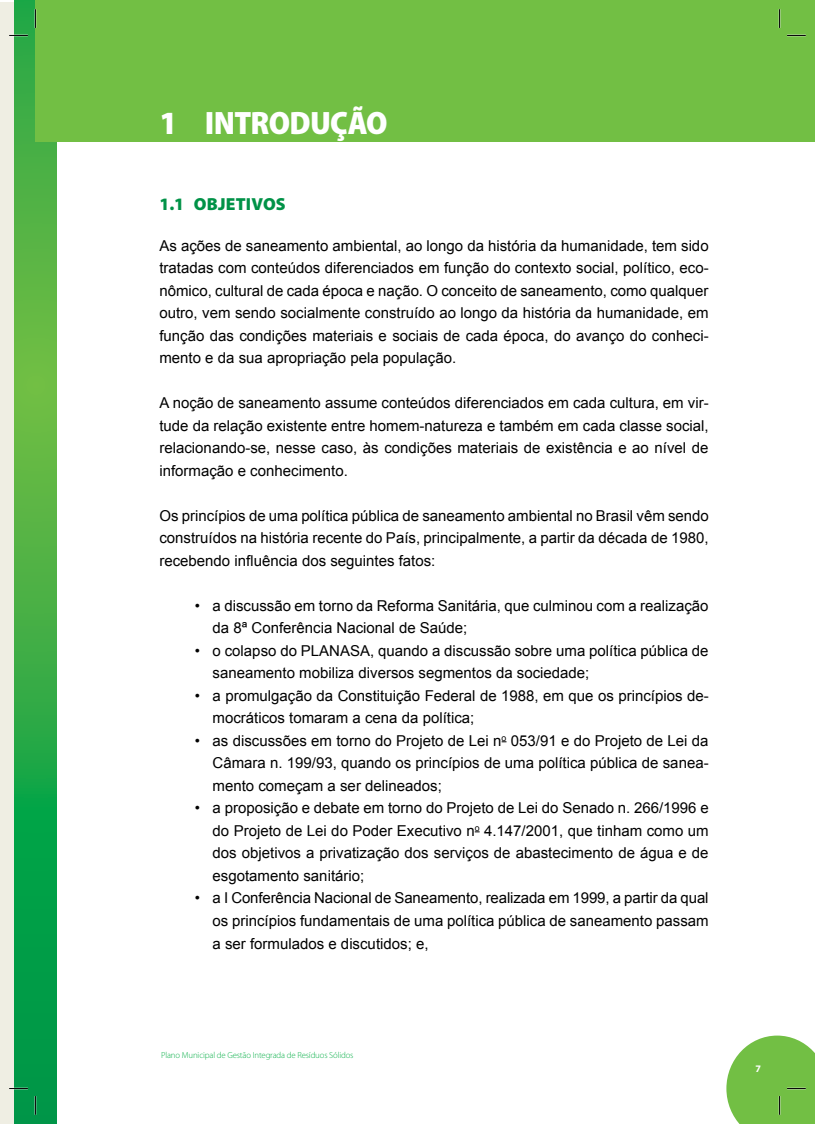
<style>
.page{position:relative;width:815px;height:1124px;background:#fff}
.page>*{position:absolute;margin:0;border:0;box-sizing:border-box;transform-origin:0 0}
.t1{font:900 semi-condensed 32.5px "Myriad Pro";letter-spacing:-.02em;color:#fff}
.t2{font:900 17.5px "Myriad Pro";letter-spacing:.01em;color:#009247}
.t3{font:15px/22.5px "Arial";color:#000;text-align:justify}
.t4{font:700 10px "Myriad Pro";color:#fff}
.t5{font:300 8.75px "Myriad Pro";letter-spacing:-.015em;color:#0db14b}
</style>
<div class="page">
<div style="left:0;top:2px;width:35px;height:1121px;background:#efeee3"></div>
<svg style="left:14px;top:0;width:43px;height:1123px;background:#35ab45"></svg>
<div style="left:35px;top:0;width:780px;height:142px;background:#72bf44"></div>
<svg style="left:9px;top:35px;width:19px;height:1px"></svg>
<svg style="left:787px;top:35px;width:19px;height:1px"></svg>
<svg style="left:9px;top:1087px;width:19px;height:2px"></svg>
<svg style="left:35px;top:9px;width:1px;height:19px"></svg>
<svg style="left:35px;top:1095px;width:1px;height:19px"></svg>
<svg style="left:779px;top:9px;width:1px;height:19px"></svg>
<svg style="left:726px;top:1035px;width:89px;height:88px;background:#83c65c"></svg>
<h1 class="t1" style="left:160px;top:105px;width:227px">1 INTRODUÇÃO</h1>
<p class="t2" style="left:160px;top:194px;width:128px">1.1 OBJETIVOS</p>
<p class="t3" style="left:159px;top:234px;width:551px">As ações de saneamento ambiental, ao longo da história da humanidade, tem sido tratadas com conteúdos diferenciados em função do contexto social, político, eco&shy;nômico, cultural de cada época e nação. O conceito de saneamento, como qualquer outro, vem sendo socialmente construído ao longo da história da humanidade, em função das condições materiais e sociais de cada época, do avanço do conheci&shy;mento e da sua apropriação pela população.</p>
<p class="t3" style="left:159px;top:392px;width:551px">A noção de saneamento assume conteúdos diferenciados em cada cultura, em vir&shy;tude da relação existente entre homem-natureza e também em cada classe social, relacionando-se, nesse caso, às condições materiais de existência e ao nível de informação e conhecimento.</p>
<p class="t3" style="left:159px;top:504px;width:551px">Os princípios de uma política pública de saneamento ambiental no Brasil vêm sendo construídos na história recente do País, principalmente, a partir da década de 1980, recebendo influência dos seguintes fatos:</p>
<p class="t3" style="left:213px;top:594px;width:498px;text-indent:-18px">• a discussão em torno da Reforma Sanitária, que culminou com a realização da 8ª Conferência Nacional de Saúde;</p>
<p class="t3" style="left:213px;top:639px;width:498px;text-indent:-18px">• o colapso do PLANASA, quando a discussão sobre uma política pública de saneamento mobiliza diversos segmentos da sociedade;</p>
<p class="t3" style="left:213px;top:684px;width:498px;text-indent:-18px">• a promulgação da Constituição Federal de 1988, em que os princípios de&shy;mocráticos tomaram a cena da política;</p>
<p class="t3" style="left:213px;top:729px;width:498px;text-indent:-18px">• as discussões em torno do Projeto de Lei n<sup>o</sup> 053/91 e do Projeto de Lei da Câmara n. 199/93, quando os princípios de uma política pública de sanea&shy;mento começam a ser delineados;</p>
<p class="t3" style="left:213px;top:797px;width:498px;text-indent:-18px">• a proposição e debate em torno do Projeto de Lei do Senado n. 266/1996 e do Projeto de Lei do Poder Executivo n<sup>o</sup> 4.147/2001, que tinham como um dos objetivos a privatização dos serviços de abastecimento de água e de esgotamento sanitário;</p>
<p class="t3" style="left:213px;top:887px;width:498px;text-indent:-18px">• a I Conferência Nacional de Saneamento, realizada em 1999, a partir da qual os princípios fundamentais de uma política pública de saneamento passam a ser formulados e discutidos; e,</p>
<p class="t5" style="left:161px;top:1050px;width:194px">Plano Municipal de Gestão Integrada de Resíduos Sólidos</p>
<p class="t4" style="left:755px;top:1062px;width:7px">7</p>
</div>
